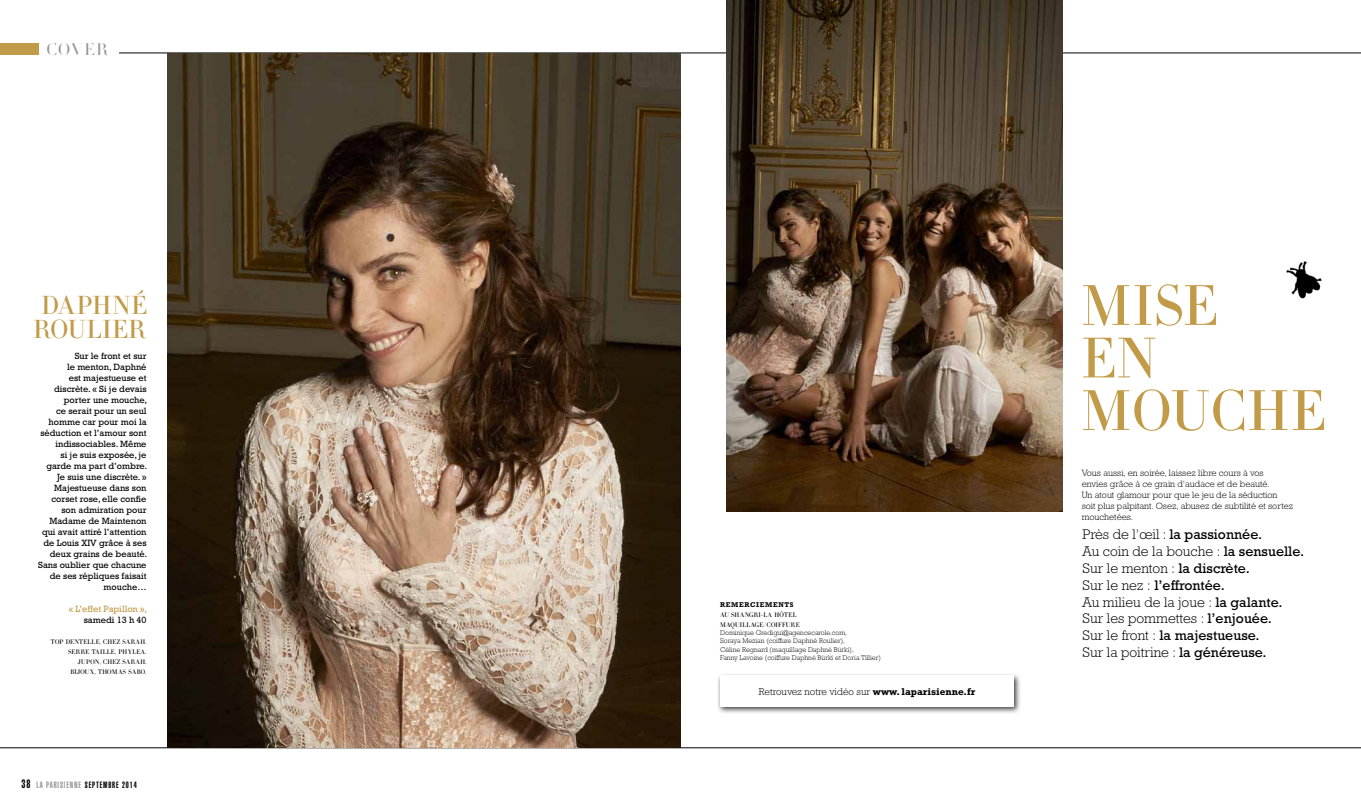
<style>
.page{position:relative;width:1361px;height:808px;background:#fff}
.page>*{position:absolute;margin:0;border:0;box-sizing:border-box;transform-origin:0 0}
.t1{font:60.2px/52.5px "Baron Didot Text";letter-spacing:.04em;color:#c19b47}
.t2{font:27.5px/24px "Baron Didot Text";letter-spacing:.04em;color:#c19b47}
.t3{font:17.8px "Baron Didot Ultra Fine";letter-spacing:.1em;color:#939598}
.t4{font:300 14.1px/16.9px "Rockwell Std";color:#000}
.t5{font:300 10px "Rockwell Std";color:#000}
.t6{font:9.2px/11px "Rockwell Std";color:#000;text-align:right}
.t7{font:300 9.2px/11px "Rockwell Std";color:#000}
.t8{font:9.2px "Rockwell Std";color:#c19b47}
.t9{font:900 extra-condensed 9px "Helvetica";letter-spacing:.1em;color:#000}
.t10{font:300 7px/8.4px "Rockwell Std";color:#000}
.t11{font:7px/10px "Baron Didot Text";letter-spacing:.05em;color:#000;text-align:right}
.t12{font:700 7px "Rockwell Std";letter-spacing:.09em;color:#000}
.s1{font-size:12px}
.s2{color:#939598}
.s3{font-weight:700}
.s4{font-weight:400}
</style>
<div class="page">
<hr style="left:0;top:748px;width:1361px;height:1px;background:#000">
<hr style="left:119px;top:53px;width:1242px;height:1px;background:#000">
<div style="left:0;top:43px;width:38px;height:12px;background:#c19b47"></div>
<img style="left:167px;top:53px;width:513px;height:694px">
<img style="left:726px;top:0;width:336px;height:512px">
<div style="left:717px;top:672px;width:304px;height:42px;background:#000;opacity:.75"></div>
<div style="left:720px;top:676px;width:294px;height:31px;background:#fff"></div>
<img style="left:1286px;top:261px;width:35px;height:38px">
<h3 class="t3" style="left:47px;top:39px;width:63px">COVER</h3>
<h2 class="t2" style="left:33px;top:294px;width:115px">DAPHNÉ<br>ROULIER</h2>
<p class="t6" style="left:38px;top:350px;width:111px">Sur le front et sur<br>le menton, Daphné<br>est majestueuse et discrète. « Si je devais porter une mouche,<br>ce serait pour un seul homme car pour moi la séduction et l’amour sont indissociables. Même<br>si je suis exposée, je garde ma part d’ombre.<br>Je suis une discrète. »<br>Majestueuse dans son corset rose, elle confie son admiration pour<br>Madame de Maintenon qui avait attiré l’attention de Louis XIV grâce à ses deux grains de beauté.<br>Sans oublier que chacune de ses répliques faisait mouche…</p>
<p class="t8" style="left:69px;top:604px;width:80px">« L’effet Papillon »,</p>
<p class="t6" style="left:84px;top:614px;width:64px">samedi 13 h 40</p>
<p class="t11" style="left:51px;top:637px;width:97px">TOP DENTELLE, CHEZ SARAH.<br>SERRE TAILLE, PHYLEA.<br>JUPON, CHEZ SARAH.<br>BIJOUX, THOMAS SABO.</p>
<p class="t9" style="left:21px;top:780px;width:117px"><span class="s1">38</span> <span class="s2">LA PARISIENNE</span> SEPTEMBRE 2014</p>
<p class="t12" style="left:720px;top:600px;width:75px">remerciements</p>
<p class="t11" style="left:720px;top:610px;width:81px;text-align:left">AU SHANGRI-LA HÔTEL<br>MAQUILLAGE/COIFFURE</p>
<p class="t10" style="left:720px;top:628px;width:162px">Dominique Gredigui@agencecarole.com,<br>Soraya Mezian (coiffure Daphné Roulier),<br>Céline Regnard (maquillage Daphné Bürki),<br>Fanny Lavoine (coiffure Daphné Bürki et Doria Tillier)</p>
<p class="t5" style="left:759px;top:685px;width:218px">Retrouvez notre vidéo sur <span class="s3">www. laparisienne.fr</span></p>
<h1 class="t1" style="left:1081px;top:281px;width:244px">MISE<br>EN<br>MOUCHE</h1>
<p class="t7" style="left:1081px;top:467px;width:213px">Vous aussi, en soirée, laissez libre cours à vos<br>envies grâce à ce grain d’audace et de beauté.<br>Un atout glamour pour que le jeu de la séduction soit plus palpitant. Osez, abusez de subtilité et sortez mouchetées.</p>
<p class="t4" style="left:1082px;top:526px;width:223px">Près de l’œil : <span class="s4">la passionnée.<br></span>Au coin de la bouche : <span class="s4">la sensuelle.<br></span>Sur le menton : <span class="s4">la discrète.<br></span>Sur le nez : <span class="s4">l’effrontée.<br></span>Au milieu de la joue : <span class="s4">la galante.<br></span>Sur les pommettes : <span class="s4">l’enjouée.<br></span>Sur le front : <span class="s4">la majestueuse.<br></span>Sur la poitrine : <span class="s4">la généreuse.</span></p>
</div>
